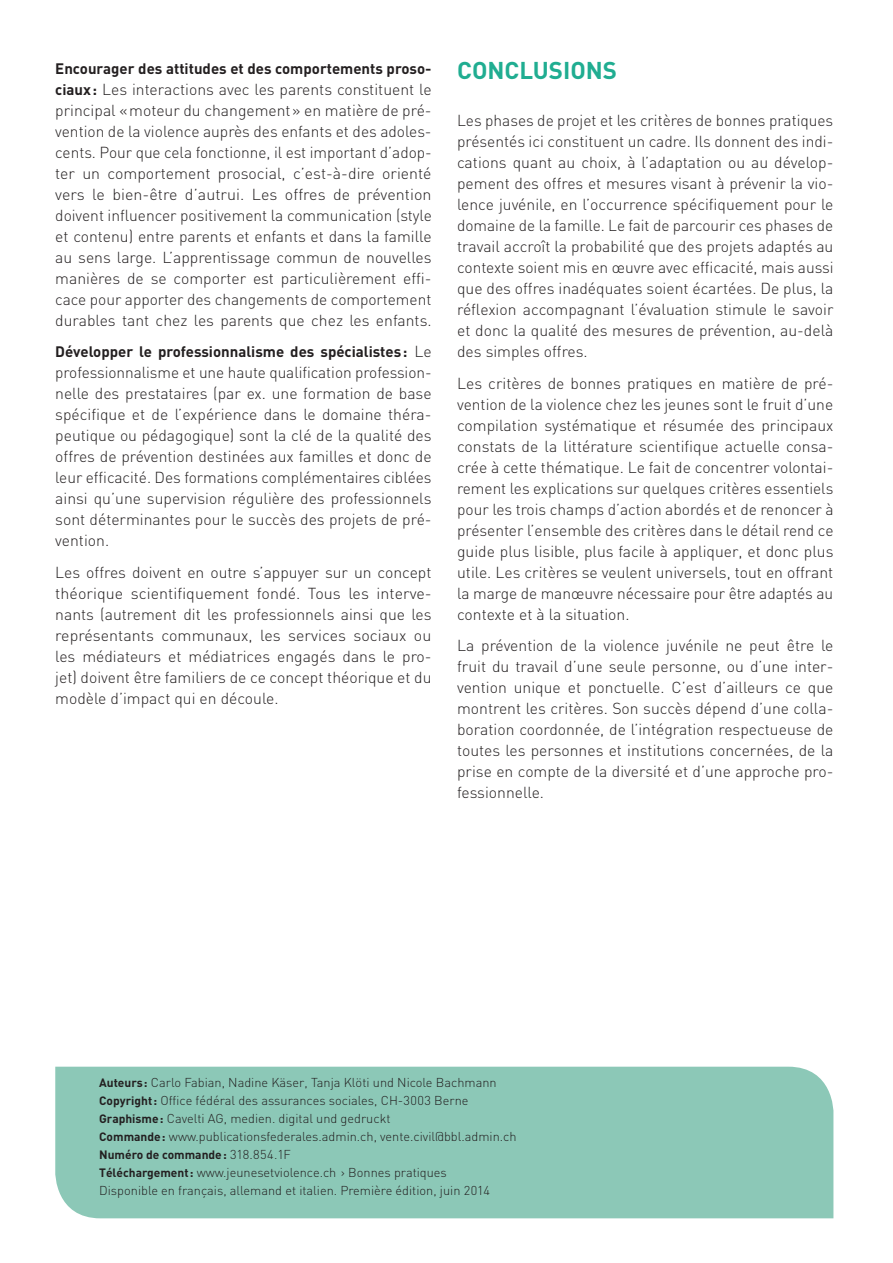
<style>
.page{position:relative;width:893px;height:1263px;background:#fff}
.page>*{position:absolute;margin:0;border:0;box-sizing:border-box;transform-origin:0 0}
.t1{font:700 24px "DIN";color:#20ad91}
.t2{font:300 15.75px/21px "DIN";color:#231f20;text-align:justify}
.t3{font:700 15px "DIN";color:#231f20}
.t4{font:300 12.75px/18px "DIN";color:#231f20}
.t5{font:700 12px "DIN";color:#231f20}
.s1{font-weight:700;font-size:15px}
.s2{font-weight:300;font-size:15.75px}
.s3{font-weight:700;font-size:12px}
.s4{font-weight:300;font-size:12.75px}
</style>
<div class="page">
<div style="left:55px;top:1067px;width:778px;height:151px;background:#8cc8b7"></div>
<p class="t3" style="left:55px;top:58px;width:378px">Encourager des attitudes et des comportements proso-</p>
<p class="t2" style="left:55px;top:78px;width:378px"><span class="s1">ciaux:</span> Les interactions avec les parents constituent le principal «moteur du changement» en matière de pré&shy;vention de la violence auprès des enfants et des adoles&shy;cents. Pour que cela fonctionne, il est important d’adop&shy;ter un comportement prosocial, c’est-à-dire orienté vers le bien-être d’autrui. Les offres de prévention doivent influencer positivement la communication (style et contenu) entre parents et enfants et dans la famille au sens large. L’apprentissage commun de nouvelles manières de se comporter est particulièrement effi&shy;cace pour apporter des changements de comportement durables tant chez les parents que chez les enfants.</p>
<p class="t3" style="left:55px;top:342px;width:378px">Développer le professionnalisme des spécialistes: <span class="s2">Le</span></p>
<p class="t2" style="left:55px;top:362px;width:378px">professionnalisme et une haute qualification profession&shy;nelle des prestataires (par ex. une formation de base spécifique et de l’expérience dans le domaine théra&shy;peutique ou pédagogique) sont la clé de la qualité des offres de prévention destinées aux familles et donc de leur efficacité. Des formations complémentaires ciblées ainsi qu’une supervision régulière des professionnels sont déterminantes pour le succès des projets de pré&shy;vention.</p>
<p class="t2" style="left:55px;top:561px;width:378px">Les offres doivent en outre s’appuyer sur un concept théorique scientifiquement fondé. Tous les interve&shy;nants (autrement dit les professionnels ainsi que les représentants communaux, les services sociaux ou les médiateurs et médiatrices engagés dans le pro&shy;jet) doivent être familiers de ce concept théorique et du modèle d’impact qui en découle.</p>
<h1 class="t1" style="left:457px;top:55px;width:162px">CONCLUSIONS</h1>
<p class="t2" style="left:457px;top:110px;width:378px">Les phases de projet et les critères de bonnes pratiques présentés ici constituent un cadre. Ils donnent des indi&shy;cations quant au choix, à l’adaptation ou au dévelop&shy;pement des offres et mesures visant à prévenir la vio&shy;lence juvénile, en l’occurrence spécifiquement pour le domaine de la famille. Le fait de parcourir ces phases de travail accroît la probabilité que des projets adaptés au contexte soient mis en œuvre avec efficacité, mais aussi que des offres inadéquates soient écartées. De plus, la réflexion accompagnant l’évaluation stimule le savoir et donc la qualité des mesures de prévention, au-delà des simples offres.</p>
<p class="t2" style="left:457px;top:372px;width:378px">Les critères de bonnes pratiques en matière de pré&shy;vention de la violence chez les jeunes sont le fruit d’une compilation systématique et résumée des principaux constats de la littérature scientifique actuelle consa&shy;crée à cette thématique. Le fait de concentrer volontai&shy;rement les explications sur quelques critères essentiels pour les trois champs d’action abordés et de renoncer à présenter l’ensemble des critères dans le détail rend ce guide plus lisible, plus facile à appliquer, et donc plus utile. Les critères se veulent universels, tout en offrant la marge de manœuvre nécessaire pour être adaptés au contexte et à la situation.</p>
<p class="t2" style="left:457px;top:635px;width:378px">La prévention de la violence juvénile ne peut être le fruit du travail d’une seule personne, ou d’une inter&shy;vention unique et ponctuelle. C’est d’ailleurs ce que montrent les critères. Son succès dépend d’une colla&shy;boration coordonnée, de l’intégration respectueuse de toutes les personnes et institutions concernées, de la prise en compte de la diversité et d’une approche pro&shy;fessionnelle.</p>
<p class="t4" style="left:99px;top:1073px;width:419px"><span class="s3">Auteurs:</span> Carlo Fabian, Nadine Käser, Tanja Klöti und Nicole Bachmann <span class="s3">Copyright:</span> Office fédéral des assurances sociales, CH-3003 Berne <span class="s3">Graphisme:</span> Cavelti AG, medien. digital und gedruckt<br><span class="s3">Commande:</span> www.publicationsfederales.admin.ch, vente.civil@bbl.admin.ch</p>
<p class="t5" style="left:99px;top:1147px;width:193px">Numéro de commande: <span class="s4">318.854.1F</span></p>
<p class="t4" style="left:99px;top:1163px;width:392px"><span class="s3">Téléchargement:</span> www.jeunesetviolence.ch › Bonnes pratiques<br>Disponible en français, allemand et italien. Première édition, juin 2014</p>
</div>
